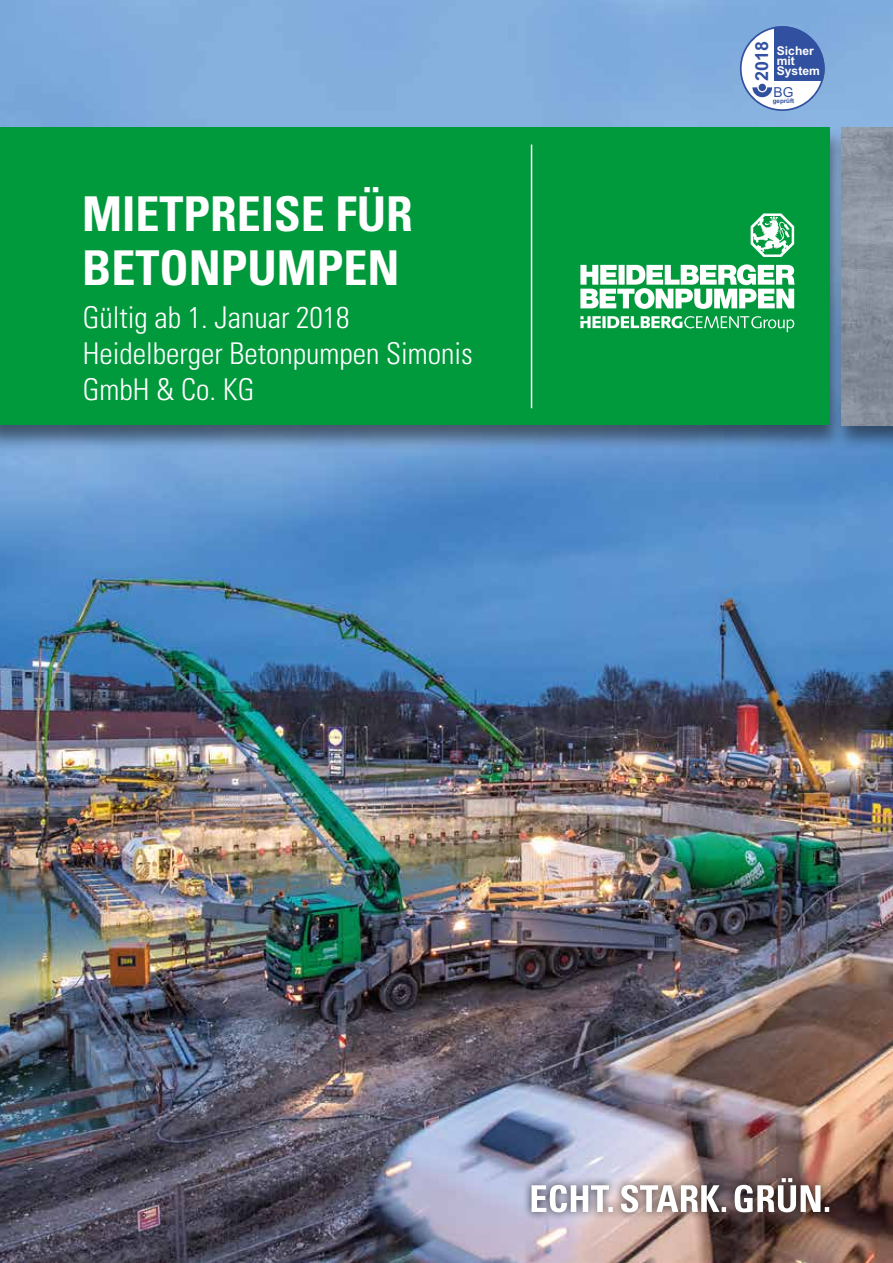
<style>
.page{position:relative;width:893px;height:1263px;background:#fff}
.page>*{position:absolute;margin:0;border:0;box-sizing:border-box;transform-origin:0 0}
.t1{font:700 condensed 48px/54px "Univers";color:#fff}
.t2{font:300 condensed 30px/36px "Univers";color:#fff}
.t3{font:700 18px "Arial";color:#31509f}
.t4{font:13.8px "Arial";color:#31509f}
.t5{font:700 12.15px/10.1px "Arial";color:#fff}
.t6{font:700 6.3px "Arial";color:#31509f}
</style>
<div class="page">
<img style="left:0;top:0;width:893px;height:1263px">
<div style="left:0;top:125px;width:847px;height:327px;background:#000;opacity:.5"></div>
<div style="left:0;top:128px;width:829px;height:297px;background:#009a3d"></div>
<hr style="left:531px;top:145px;width:1px;height:263px;background:#fff">
<div style="left:831px;top:125px;width:62px;height:327px;background:#000;opacity:.5"></div>
<img style="left:842px;top:128px;width:51px;height:297px">
<svg style="left:740px;top:26px;width:85px;height:85px"></svg>
<div style="left:742px;top:28px;width:81px;height:81px;background:#fff;border-radius:50%"></div>
<svg style="left:774px;top:26px;width:51px;height:54px;background:#3c5da8"></svg>
<div style="left:759px;top:84px;width:7px;height:7px;background:#31509f;border-radius:50%"></div>
<svg style="left:752px;top:87px;width:20px;height:10px"></svg>
<div style="left:523px;top:1169px;width:315px;height:52px;background:#000;opacity:.75"></div>
<svg style="left:531px;top:1178px;width:298px;height:34px"></svg>
<svg style="left:580px;top:213px;width:215px;height:96px"></svg>
<svg style="left:580px;top:316px;width:214px;height:16px"></svg>
<h1 class="t1" style="left:82px;top:186px;width:332px">MIETPREISE FÜR<br>BETONPUMPEN</h1>
<p class="t2" style="left:83px;top:299px;width:391px">Gültig ab 1. Januar 2018<br>Heidelberger Betonpumpen Simonis<br>GmbH &amp; Co. KG</p>
<p class="t3" style="left:755px;top:81px;width:41px;rotate:-90deg">2018</p>
<p class="t5" style="left:777px;top:47px;width:45px">Sicher mit<br>System</p>
<p class="t4" style="left:773px;top:83px;width:21px">BG</p>
<p class="t6" style="left:773px;top:99px;width:23px">geprüft</p>
</div>
